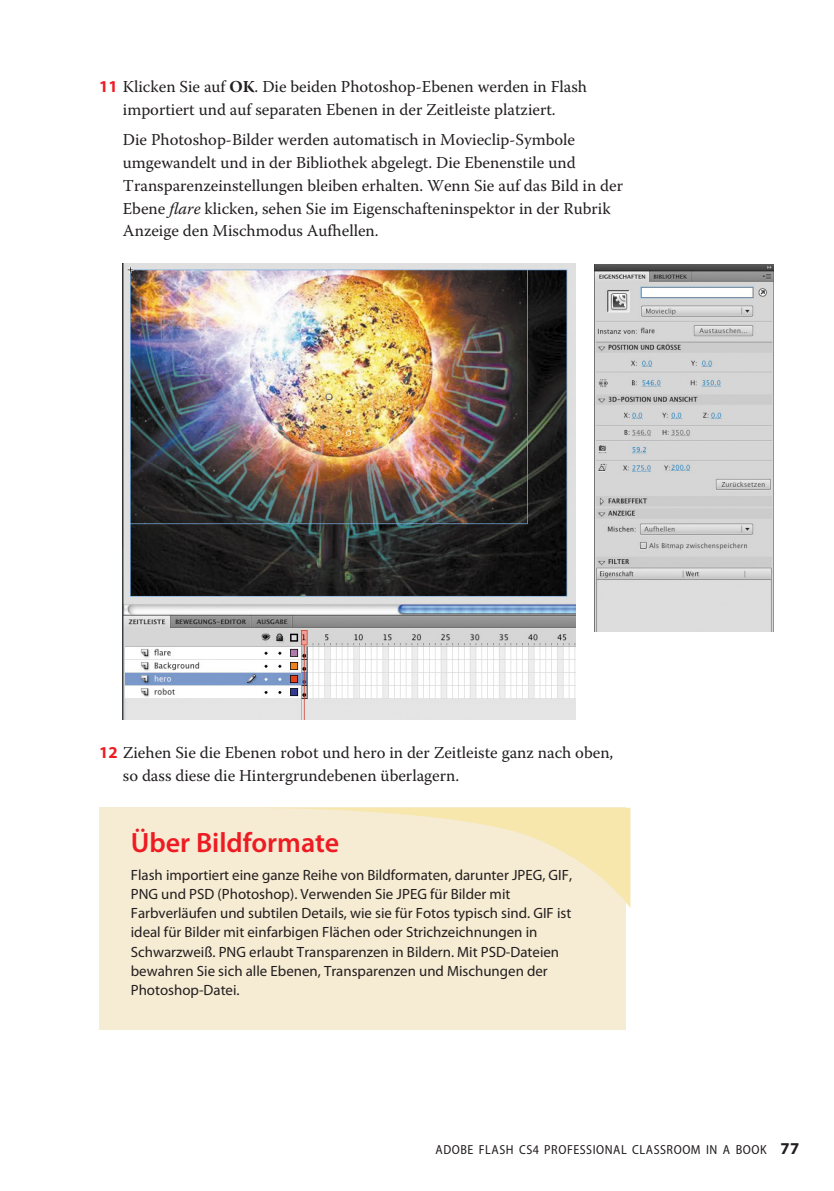
<style>
.page{position:relative;width:834px;height:1191px;background:#fff}
.page>*{position:absolute;margin:0;border:0;box-sizing:border-box;transform-origin:0 0}
.t1{font:600 28px "Myriad Pro";color:#ed1c23}
.t2{font:16.62px/22.8px "Warnock Pro";color:#221e1f}
.t3{font:14.88px/19.2px "Myriad Pro";color:#221e1f}
.t4{font:semi-condensed 13.12px "Myriad Pro";letter-spacing:.04em;color:#221e1f}
.s1{font-family:"Myriad Pro";font-weight:700;color:#ed1c23}
.s2{font-weight:700}
.s3{font-style:italic}
.s4{font-weight:700;font-stretch:normal;font-size:16.62px}
</style>
<div class="page">
<img style="left:123px;top:263px;width:452px;height:456px">
<div style="left:99px;top:807px;width:526px;height:223px;background:#f6ebd3"></div>
<svg style="left:283px;top:807px;width:347px;height:101px"></svg>
<img style="left:594px;top:265px;width:179px;height:366px">
<p class="t2" style="left:99px;top:75px;width:489px;text-align:center"><span class="s1">11</span> Klicken Sie auf <span class="s2">OK</span>. Die beiden Photoshop-Ebenen werden in Flash importiert und auf separaten Ebenen in der Zeitleiste platziert.</p>
<p class="t2" style="left:123px;top:128px;width:501px">Die Photoshop-Bilder werden automatisch in Movieclip-Symbole umgewandelt und in der Bibliothek abgelegt. Die Ebenenstile und Transparenzeinstellungen bleiben erhalten. Wenn Sie auf das Bild in der Ebene <span class="s3">flare</span> klicken, sehen Sie im Eigenschafteninspektor in der Rubrik Anzeige den Mischmodus Aufhellen.</p>
<p class="t2" style="left:123px;top:741px;width:492px;text-indent:-24px"><span class="s1">12</span> Ziehen Sie die Ebenen robot und hero in der Zeitleiste ganz nach oben, so dass diese die Hintergrundebenen überlagern.</p>
<h1 class="t1" style="left:131px;top:827px;width:210px">Über Bildformate</h1>
<p class="t3" style="left:131px;top:865px;width:443px">Flash importiert eine ganze Reihe von Bildformaten, darunter JPEG, GIF, PNG und PSD (Photoshop). Verwenden Sie JPEG für Bilder mit Farbverläufen und subtilen Details, wie sie für Fotos typisch sind. GIF ist ideal für Bilder mit einfarbigen Flächen oder Strichzeichnungen in Schwarzweiß. PNG erlaubt Transparenzen in Bildern. Mit PSD-Dateien bewahren Sie sich alle Ebenen, Transparenzen und Mischungen der Photoshop-Datei.</p>
<p class="t4" style="left:435px;top:1142px;width:365px">ADOBE FLASH CS4 PROFESSIONAL CLASSROOM IN A BOOK <span class="s4">77</span></p>
</div>
